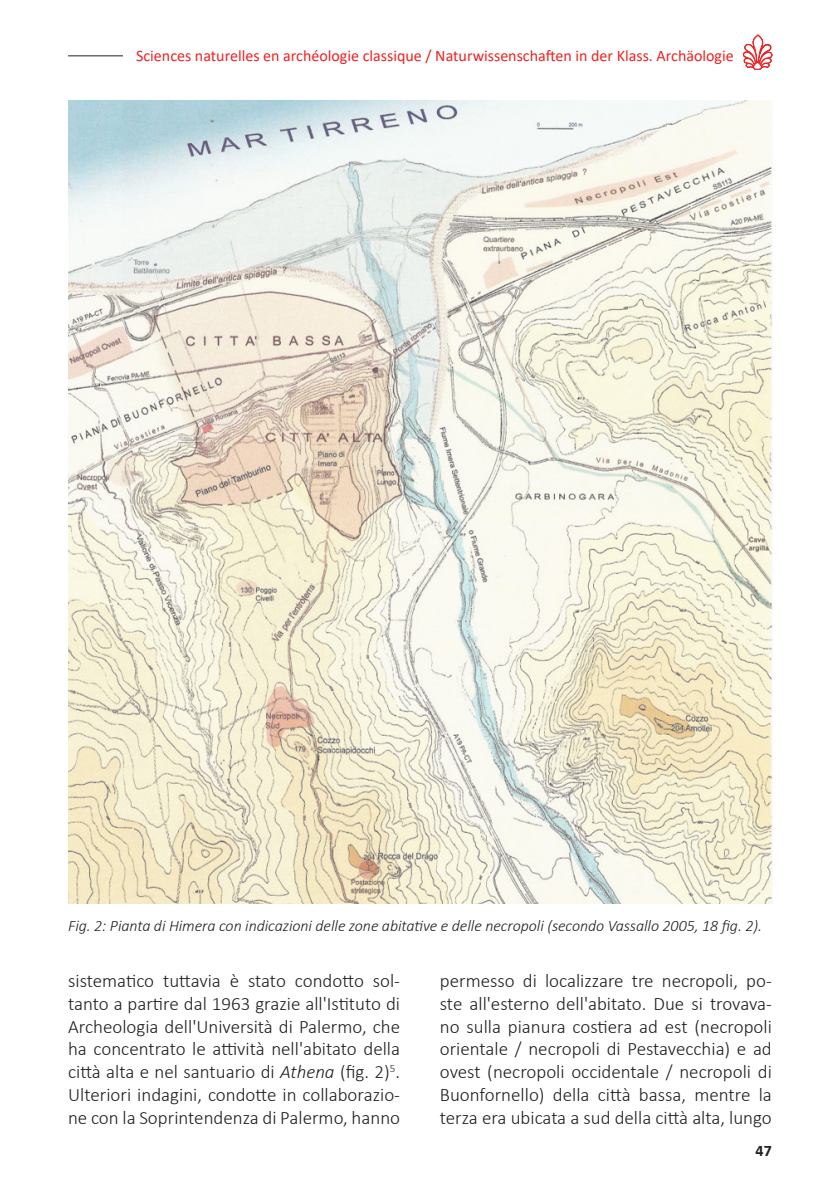
<style>
.page{position:relative;width:840px;height:1191px;background:#fff}
.page>*{position:absolute;margin:0;border:0;box-sizing:border-box;transform-origin:0 0}
.t1{font:300 19px/22.8px "Calibri";color:#231f20;text-align:justify}
.t2{font:italic 300 16px "Calibri";letter-spacing:-.005em;color:#231f20}
.t3{font:16px "Calibri";color:#ee2123}
.t4{font:700 16px "Calibri";color:#231f20}
.s1{font-style:italic}
</style>
<div class="page">
<svg style="left:743px;top:34px;width:29px;height:36px"></svg>
<hr style="left:68px;top:55px;width:55px;height:1px;background:#231f20">
<img style="left:68px;top:101px;width:703px;height:802px">
<p class="t3" style="left:136px;top:44px;width:599px">Sciences naturelles en archéologie classique / Naturwissenschaften in der Klass. Archäologie</p>
<p class="t2" style="left:68px;top:915px;width:695px">Fig. 2: Pianta di Himera con indicazioni delle zone abitative e delle necropoli (secondo Vassallo 2005, 18 fig. 2).</p>
<p class="t1" style="left:68px;top:969px;width:333px">sistematico tuttavia è stato condotto sol&shy;tanto a partire dal 1963 grazie all'Istituto di Archeologia dell'Università di Palermo, che ha concentrato le attività nell'abitato della città alta e nel santuario di <span class="s1">Athena</span> (fig. 2)<sup>5</sup>.<br>Ulteriori indagini, condotte in collaborazio&shy;ne con la Soprintendenza di Palermo, hanno</p>
<p class="t1" style="left:439px;top:969px;width:333px">permesso di localizzare tre necropoli, po&shy;ste all'esterno dell'abitato. Due si trovava&shy;no sulla pianura costiera ad est (necropoli orientale / necropoli di Pestavecchia) e ad ovest (necropoli occidentale / necropoli di Buonfornello) della città bassa, mentre la terza era ubicata a sud della città alta, lungo</p>
<p class="t4" style="left:755px;top:1139px;width:18px">47</p>
</div>
